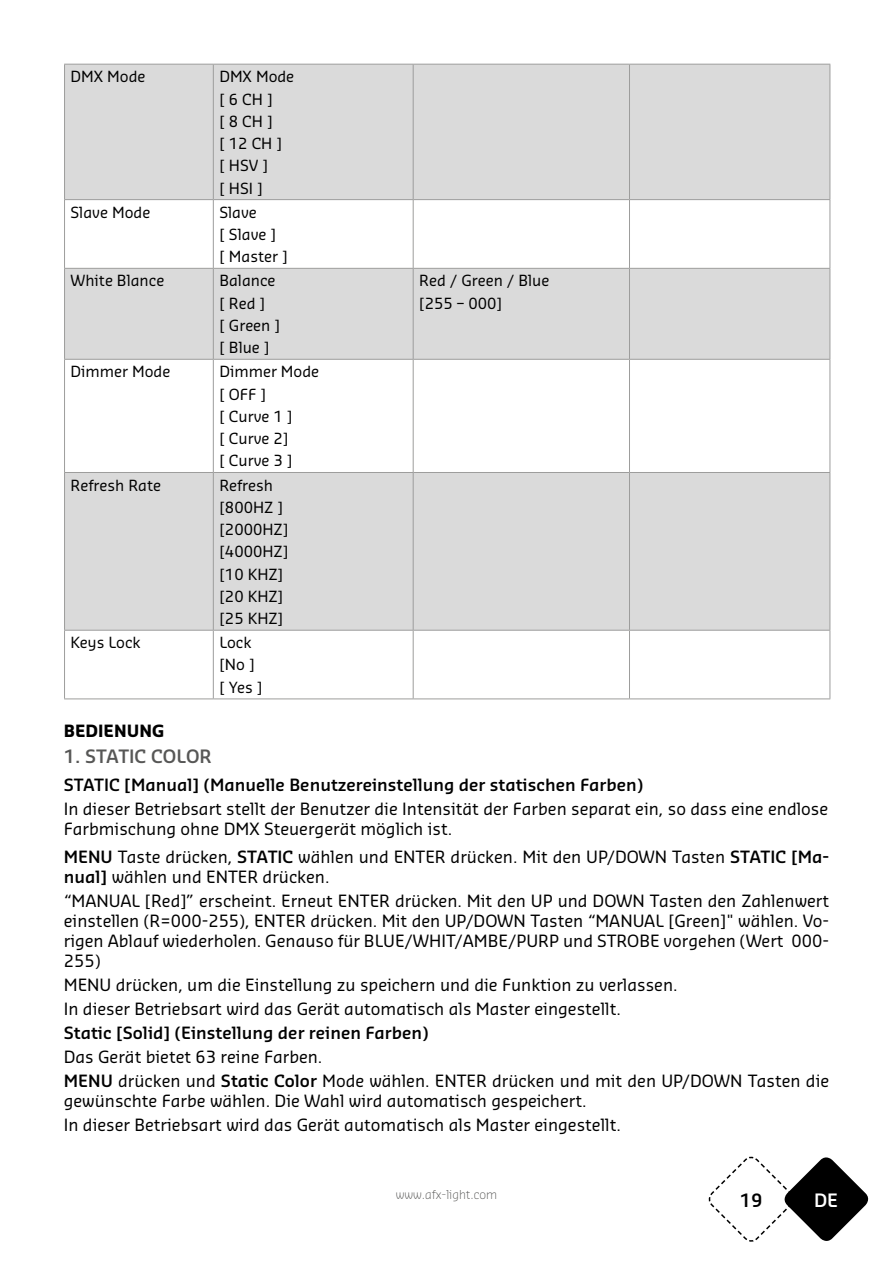
<style>
.page{position:relative;width:893px;height:1263px;background:#fff}
.page>*{position:absolute;margin:0;border:0;box-sizing:border-box;transform-origin:0 0}
.t1{font:600 18px "Sansa";color:#575756}
.t2{font:600 18px "Sansa";color:#000}
.t3{font:600 18px "Sansa";color:#fff}
.t4{font:16.5px/19.8px "Sansa";color:#000}
.t5{font:600 16.5px "Sansa";color:#000}
.t6{font:700 16.5px "Sansa";color:#000}
.t7{font:15px/22.2px "Sansa";color:#000}
.t8{font:300 12px "Sansa";color:#575756}
.s1{font-weight:600}
</style>
<div class="page">
<svg style="left:709px;top:1156px;width:160px;height:86px"></svg>
<svg style="left:65px;top:65px;width:765px;height:565px;fill:#dadada"></svg>
<hr style="left:64px;top:64px;width:149px;height:1px;background:#9d9d9c">
<hr style="left:64px;top:65px;width:1px;height:134px;background:#9d9d9c">
<hr style="left:213px;top:64px;width:200px;height:1px;background:#9d9d9c">
<hr style="left:213px;top:65px;width:1px;height:134px;background:#9d9d9c">
<hr style="left:413px;top:64px;width:216px;height:1px;background:#9d9d9c">
<hr style="left:413px;top:65px;width:1px;height:134px;background:#9d9d9c">
<hr style="left:629px;top:64px;width:201px;height:1px;background:#9d9d9c">
<hr style="left:629px;top:65px;width:1px;height:134px;background:#9d9d9c">
<hr style="left:830px;top:65px;width:1px;height:134px;background:#9d9d9c">
<hr style="left:64px;top:199px;width:149px;height:1px;background:#9d9d9c">
<hr style="left:64px;top:200px;width:1px;height:68px;background:#9d9d9c">
<hr style="left:213px;top:199px;width:200px;height:1px;background:#9d9d9c">
<hr style="left:213px;top:200px;width:1px;height:68px;background:#9d9d9c">
<hr style="left:413px;top:199px;width:216px;height:1px;background:#9d9d9c">
<hr style="left:413px;top:200px;width:1px;height:68px;background:#9d9d9c">
<hr style="left:629px;top:199px;width:201px;height:1px;background:#9d9d9c">
<hr style="left:629px;top:200px;width:1px;height:68px;background:#9d9d9c">
<hr style="left:830px;top:200px;width:1px;height:68px;background:#9d9d9c">
<hr style="left:64px;top:268px;width:149px;height:1px;background:#9d9d9c">
<hr style="left:64px;top:269px;width:1px;height:90px;background:#9d9d9c">
<hr style="left:213px;top:268px;width:200px;height:1px;background:#9d9d9c">
<hr style="left:213px;top:269px;width:1px;height:90px;background:#9d9d9c">
<hr style="left:413px;top:268px;width:216px;height:1px;background:#9d9d9c">
<hr style="left:413px;top:269px;width:1px;height:90px;background:#9d9d9c">
<hr style="left:629px;top:268px;width:201px;height:1px;background:#9d9d9c">
<hr style="left:629px;top:269px;width:1px;height:90px;background:#9d9d9c">
<hr style="left:830px;top:269px;width:1px;height:90px;background:#9d9d9c">
<hr style="left:64px;top:359px;width:149px;height:1px;background:#9d9d9c">
<hr style="left:64px;top:360px;width:1px;height:112px;background:#9d9d9c">
<hr style="left:213px;top:359px;width:200px;height:1px;background:#9d9d9c">
<hr style="left:213px;top:360px;width:1px;height:112px;background:#9d9d9c">
<hr style="left:413px;top:359px;width:216px;height:1px;background:#9d9d9c">
<hr style="left:413px;top:360px;width:1px;height:112px;background:#9d9d9c">
<hr style="left:629px;top:359px;width:201px;height:1px;background:#9d9d9c">
<hr style="left:629px;top:360px;width:1px;height:112px;background:#9d9d9c">
<hr style="left:830px;top:360px;width:1px;height:112px;background:#9d9d9c">
<hr style="left:64px;top:472px;width:149px;height:1px;background:#9d9d9c">
<hr style="left:64px;top:473px;width:1px;height:157px;background:#9d9d9c">
<hr style="left:213px;top:472px;width:200px;height:1px;background:#9d9d9c">
<hr style="left:213px;top:473px;width:1px;height:157px;background:#9d9d9c">
<hr style="left:413px;top:472px;width:216px;height:1px;background:#9d9d9c">
<hr style="left:413px;top:473px;width:1px;height:157px;background:#9d9d9c">
<hr style="left:629px;top:472px;width:201px;height:1px;background:#9d9d9c">
<hr style="left:629px;top:473px;width:1px;height:157px;background:#9d9d9c">
<hr style="left:830px;top:473px;width:1px;height:157px;background:#9d9d9c">
<hr style="left:64px;top:630px;width:149px;height:1px;background:#9d9d9c">
<hr style="left:64px;top:631px;width:1px;height:67px;background:#9d9d9c">
<hr style="left:213px;top:630px;width:200px;height:1px;background:#9d9d9c">
<hr style="left:213px;top:631px;width:1px;height:67px;background:#9d9d9c">
<hr style="left:413px;top:630px;width:216px;height:1px;background:#9d9d9c">
<hr style="left:413px;top:631px;width:1px;height:67px;background:#9d9d9c">
<hr style="left:629px;top:630px;width:201px;height:1px;background:#9d9d9c">
<hr style="left:629px;top:631px;width:1px;height:67px;background:#9d9d9c">
<hr style="left:830px;top:631px;width:1px;height:67px;background:#9d9d9c">
<hr style="left:64px;top:698px;width:149px;height:1px;background:#9d9d9c">
<hr style="left:213px;top:698px;width:200px;height:1px;background:#9d9d9c">
<hr style="left:413px;top:698px;width:216px;height:1px;background:#9d9d9c">
<hr style="left:629px;top:698px;width:201px;height:1px;background:#9d9d9c">
<p class="t7" style="left:71px;top:65px;width:76px">DMX Mode</p>
<p class="t7" style="left:219px;top:65px;width:76px">DMX Mode [ 6 CH ]<br>[ 8 CH ]<br>[ 12 CH ]<br>[ HSV ]<br>[ HSI ]</p>
<p class="t7" style="left:71px;top:200px;width:81px">Slave Mode</p>
<p class="t7" style="left:219px;top:200px;width:70px">Slave<br>[ Slave ]<br>[ Master ]</p>
<p class="t7" style="left:71px;top:269px;width:95px">White Blance</p>
<p class="t7" style="left:219px;top:269px;width:62px">Balance [ Red ]<br>[ Green ] [ Blue ]</p>
<p class="t7" style="left:419px;top:269px;width:132px">Red / Green / Blue [255 – 000]</p>
<p class="t7" style="left:71px;top:360px;width:101px">Dimmer Mode</p>
<p class="t7" style="left:219px;top:360px;width:101px">Dimmer Mode [ OFF ]<br>[ Curve 1 ]<br>[ Curve 2]<br>[ Curve 3 ]</p>
<p class="t7" style="left:71px;top:473px;width:92px">Refresh Rate</p>
<p class="t7" style="left:219px;top:473px;width:71px">Refresh [800HZ ] [2000HZ] [4000HZ] [10 KHZ] [20 KHZ] [25 KHZ]</p>
<p class="t7" style="left:71px;top:631px;width:72px">Keys Lock</p>
<p class="t7" style="left:219px;top:631px;width:45px">Lock [No ] [ Yes ]</p>
<p class="t6" style="left:64px;top:720px;width:102px">BEDIENUNG</p>
<p class="t1" style="left:64px;top:744px;width:149px">1. STATIC COLOR</p>
<p class="t5" style="left:64px;top:774px;width:581px">STATIC [Manual] (Manuelle Benutzereinstellung der statischen Farben)</p>
<p class="t4" style="left:64px;top:798px;width:766px">In dieser Betriebsart stellt der Benutzer die Intensität der Farben separat ein, so dass eine endlose<br>Farbmischung ohne DMX Steuergerät möglich ist.</p>
<p class="t4" style="left:64px;top:847px;width:767px"><span class="s1">MENU</span> Taste drücken, <span class="s1">STATIC</span> wählen und ENTER drücken. Mit den UP/DOWN Tasten <span class="s1">STATIC [Ma&shy;nual]</span> wählen und ENTER drücken.</p>
<p class="t4" style="left:64px;top:890px;width:767px;text-align:justify">“MANUAL [Red]” erscheint. Erneut ENTER drücken. Mit den UP und DOWN Tasten den Zahlenwert einstellen (R=000-255), ENTER drücken. Mit den UP/DOWN Tasten “MANUAL [Green]" wählen. Vo&shy;rigen Ablauf wiederholen. Genauso für BLUE/WHIT/AMBE/PURP und STROBE vorgehen (Wert 000- 255)</p>
<p class="t4" style="left:64px;top:972px;width:615px;line-height:24px">MENU drücken, um die Einstellung zu speichern und die Funktion zu verlassen.<br>In dieser Betriebsart wird das Gerät automatisch als Master eingestellt.</p>
<p class="t5" style="left:64px;top:1022px;width:366px">Static [Solid] (Einstellung der reinen Farben)</p>
<p class="t4" style="left:64px;top:1044px;width:767px;line-height:24px">Das Gerät bietet 63 reine Farben.<br><span class="s1">MENU</span> drücken und <span class="s1">Static Color</span> Mode wählen. ENTER drücken und mit den UP/DOWN Tasten die</p>
<p class="t4" style="left:64px;top:1088px;width:559px;line-height:24px">gewünschte Farbe wählen. Die Wahl wird automatisch gespeichert.<br>In dieser Betriebsart wird das Gerät automatisch als Master eingestellt.</p>
<p class="t8" style="left:396px;top:1187px;width:103px">www.afx-light.com</p>
<p class="t2" style="left:740px;top:1188px;width:24px">19</p>
<p class="t3" style="left:814px;top:1188px;width:26px">DE</p>
</div>
